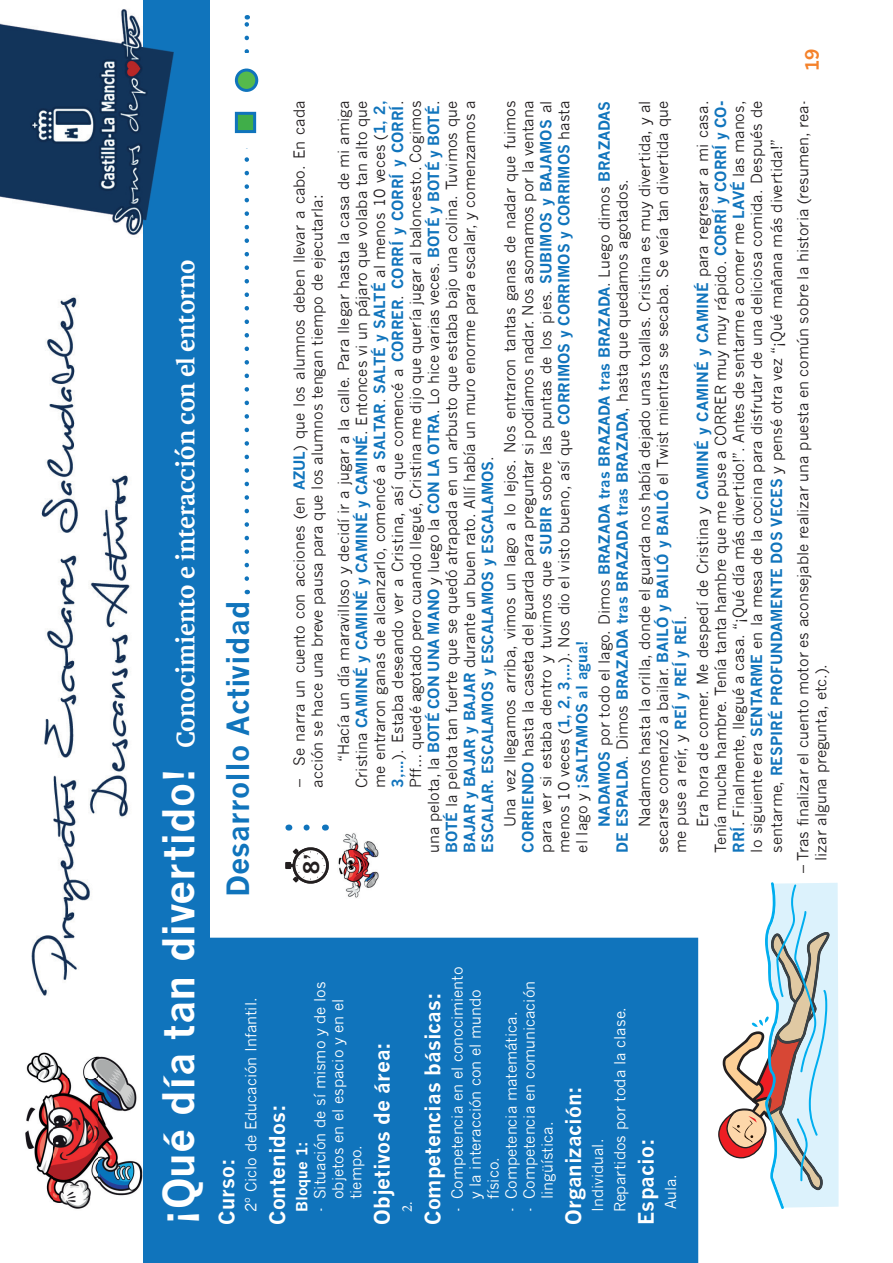
<style>
.page{position:relative;width:893px;height:1263px;background:#fff}
.page>*{position:absolute;margin:0;border:0;box-sizing:border-box;transform-origin:0 0}
.t1{font:700 42px "Mallard";color:#fff}
.t2{font:700 30px "Mallard";color:#1074bc}
.t3{font:700 27px "Karmina";color:#fff}
.t4{font:700 21px "Mallard";color:#231f20}
.t5{font:700 20.85px "Mallard";color:#fff}
.t6{font:700 18px "Mallard";color:#f4822b}
.t7{font:15px/18px "Mallard";color:#231f20;text-align:justify}
.t8{font:15px/18px "Mallard";color:#fff}
.t9{font:700 15px/18px "Mallard";color:#1074bc}
.t10{font:700 15px "Mallard";color:#fff}
.t11{font:14.85px "Mallard";color:#fff}
.t12{font:14.85px "Minion Pro";color:#fff}
.s1{font-weight:700;color:#1074bc}
.s2{font-weight:400;color:#231f20}
</style>
<div class="page">
<div style="left:144px;top:0;width:66px;height:1263px;background:#1074bc"></div>
<svg style="left:245px;top:15px;width:4px;height:564px"></svg>
<div style="left:205px;top:938px;width:493px;height:325px;background:#1074bc"></div>
<div style="left:232px;top:53px;width:30px;height:95px;background:#fff"></div>
<img style="left:25px;top:1026px;width:119px;height:210px">
<img style="left:0;top:8px;width:174px;height:229px">
<img style="left:31px;top:280px;width:113px;height:728px">
<div style="left:236px;top:70px;width:21px;height:20px;background:#55ba4c;border-radius:50%"></div>
<div style="left:235px;top:69px;width:23px;height:23px;border:3px solid #1074bc;border-radius:50%"></div>
<div style="left:236px;top:113px;width:19px;height:19px;background:#40ae49"></div>
<div style="left:235px;top:112px;width:21px;height:21px;border:3px solid #1074bc"></div>
<svg style="left:718px;top:882px;width:118px;height:327px"></svg>
<svg style="left:303px;top:824px;width:4px;height:6px"></svg>
<svg style="left:285px;top:847px;width:44px;height:37px"></svg>
<img style="left:338px;top:833px;width:41px;height:65px">
<h3 class="t3" style="left:170px;top:748px;width:491px;rotate:-90deg">Conocimiento e interacción con el entorno</h3>
<h1 class="t1" style="left:153px;top:1225px;width:459px;rotate:-90deg">¡Qué día tan divertido!</h1>
<h2 class="t2" style="left:220px;top:897px;width:298px;rotate:-90deg">Desarrollo Actividad</h2>
<p class="t6" style="left:801px;top:71px;width:24px;rotate:-90deg">19</p>
<p class="t7" style="left:501px;top:853px;width:753px;text-indent:26px;rotate:-90deg">Una vez llegamos arriba, vimos un lago a lo lejos. Nos entraron tantas ganas de nadar que fuimos <span class="s1">CORRIENDO</span> hasta la caseta del guarda para preguntar si podíamos nadar. Nos asomamos por la ventana para ver si estaba dentro y tuvimos que <span class="s1">SUBIR</span> sobre las puntas de los pies. <span class="s1">SUBIMOS y BAJAMOS</span> al menos 10 veces (<span class="s1">1, 2, 3,…</span>). Nos dio el visto bueno, así que <span class="s1">CORRIMOS y CORRIMOS y CORRIMOS</span> hasta el lago y <span class="s1">¡SALTAMOS al agua!</span></p>
<p class="t9" style="left:595px;top:852px;width:753px;text-indent:26px;rotate:-90deg">NADAMOS <span class="s2">por todo el lago. Dimos</span> BRAZADA tras BRAZADA tras BRAZADA<span class="s2">. Luego dimos</span> BRAZADAS<br>DE ESPALDA<span class="s2">. Dimos</span> BRAZADA tras BRAZADA tras BRAZADA<span class="s2">, hasta que quedamos agotados.</span></p>
<p class="t7" style="left:636px;top:852px;width:753px;text-indent:26px;rotate:-90deg">Nadamos hasta la orilla, donde el guarda nos había dejado unas toallas. Cristina es muy divertida, y al secarse comenzó a bailar. <span class="s1">BAILÓ y BAILÓ y BAILÓ</span> el Twist mientras se secaba. Se veía tan divertida que me puse a reír, y <span class="s1">REÍ y REÍ y REÍ</span>.</p>
<p class="t7" style="left:694px;top:852px;width:753px;text-indent:26px;rotate:-90deg">Era hora de comer. Me despedí de Cristina y <span class="s1">CAMINÉ y CAMINÉ y CAMINÉ</span> para regresar a mi casa.<br>Tenía mucha hambre. Tenía tanta hambre que me puse a CORRER muy muy rápido. <span class="s1">CORRÍ y CORRÍ y CO-RRÍ</span>. Finalmente, llegué a casa. “¡Qué día más divertido!”. Antes de sentarme a comer me <span class="s1">LAVÉ</span> las manos, lo siguiente era <span class="s1">SENTARME</span> en la mesa de la cocina para disfrutar de una deliciosa comida. Después de</p>
<p class="t7" style="left:763px;top:874px;width:774px;line-height:26.5px;text-indent:21px;rotate:-90deg">sentarme, <span class="s1">RESPIRÉ PROFUNDAMENTE DOS VECES</span> y pensé otra vez “¡Qué mañana más divertida!”<br>− Tras finalizar el cuento motor es aconsejable realizar una puesta en común sobre la historia (resumen, rea-</p>
<p class="t7" style="left:290px;top:788px;width:688px;rotate:-90deg">− Se narra un cuento con acciones (en <span class="s1">AZUL</span>) que los alumnos deben llevar a cabo. En cada acción se hace una breve pausa para que los alumnos tengan tiempo de ejecutarla:</p>
<p class="t7" style="left:335px;top:762px;width:663px;rotate:-90deg">“Hacía un día maravilloso y decidí ir a jugar a la calle. Para llegar hasta la casa de mi amiga</p>
<p class="t7" style="left:353px;top:788px;width:688px;rotate:-90deg">Cristina <span class="s1">CAMINÉ y CAMINÉ y CAMINÉ y CAMINÉ</span>. Entonces vi un pájaro que volaba tan alto que</p>
<p class="t7" style="left:371px;top:788px;width:688px;rotate:-90deg">me entraron ganas de alcanzarlo, comencé a <span class="s1">SALTAR</span>. <span class="s1">SALTÉ y SALTÉ</span> al menos 10 veces (<span class="s1">1, 2,</span></p>
<p class="t7" style="left:389px;top:788px;width:688px;rotate:-90deg"><span class="s1">3,…</span>). Estaba deseando ver a Cristina, así que comencé a <span class="s1">CORRER</span>. <span class="s1">CORRÍ y CORRÍ y CORRÍ</span>.</p>
<p class="t7" style="left:407px;top:788px;width:688px;rotate:-90deg">Pff… quedé agotado pero cuando llegué, Cristina me dijo que quería jugar al baloncesto. Cogimos</p>
<p class="t7" style="left:425px;top:853px;width:753px;rotate:-90deg">una pelota, la <span class="s1">BOTÉ CON UNA MANO</span> y luego la <span class="s1">CON LA OTRA</span>. Lo hice varias veces. <span class="s1">BOTÉ y BOTÉ y BOTÉ</span>.</p>
<p class="t7" style="left:443px;top:853px;width:753px;rotate:-90deg"><span class="s1">BOTÉ</span> la pelota tan fuerte que se quedó atrapada en un arbusto que estaba bajo una colina. Tuvimos que</p>
<p class="t7" style="left:461px;top:853px;width:753px;rotate:-90deg"><span class="s1">BAJAR y BAJAR y BAJAR</span> durante un buen rato. Allí había un muro enorme para escalar, y comenzamos a</p>
<p class="t9" style="left:479px;top:853px;width:398px;rotate:-90deg">ESCALAR. ESCALAMOS y ESCALAMOS y ESCALAMOS<span class="s2">.</span></p>
<p class="t7" style="left:812px;top:861px;width:199px;rotate:-90deg">lizar alguna pregunta, etc.).</p>
<h3 class="t4" style="left:299px;top:873px;width:21px;rotate:-90deg">8’</h3>
<h3 class="t5" style="left:214px;top:1225px;width:68px;rotate:-90deg">Curso:</h3>
<p class="t8" style="left:242px;top:1212px;width:216px;rotate:-90deg">2º Ciclo de Educación Infantil.</p>
<h3 class="t5" style="left:265px;top:1225px;width:122px;rotate:-90deg">Contenidos:</h3>
<p class="t8" style="left:311px;top:1199px;width:219px;text-indent:-13px;rotate:-90deg">- Situación de sí mismo y de los objetos en el espacio y en el tiempo.</p>
<p class="t10" style="left:293px;top:1212px;width:72px;rotate:-90deg">Bloque 1:</p>
<h3 class="t5" style="left:369px;top:1225px;width:184px;rotate:-90deg">Objetivos de área:</h3>
<p class="t12" style="left:397px;top:1212px;width:12px;rotate:-90deg">2.</p>
<p class="t8" style="left:448px;top:1199px;width:234px;text-indent:-13px;rotate:-90deg">- Competencia en el conocimiento y la interacción con el mundo físico.</p>
<p class="t8" style="left:520px;top:1199px;width:220px;text-indent:-13px;rotate:-90deg">- Competencia en comunicación lingüística.</p>
<h3 class="t5" style="left:420px;top:1225px;width:234px;rotate:-90deg">Competencias básicas:</h3>
<p class="t8" style="left:502px;top:1212px;width:202px;rotate:-90deg">- Competencia matemática.</p>
<h3 class="t5" style="left:561px;top:1225px;width:140px;rotate:-90deg">Organización:</h3>
<p class="t11" style="left:589px;top:1212px;width:75px;rotate:-90deg">Individual.</p>
<p class="t8" style="left:611px;top:1212px;width:206px;rotate:-90deg">Repartidos por toda la clase.</p>
<h3 class="t5" style="left:634px;top:1225px;width:87px;rotate:-90deg">Espacio:</h3>
<p class="t11" style="left:662px;top:1209px;width:37px;rotate:-90deg">Aula.</p>
</div>
